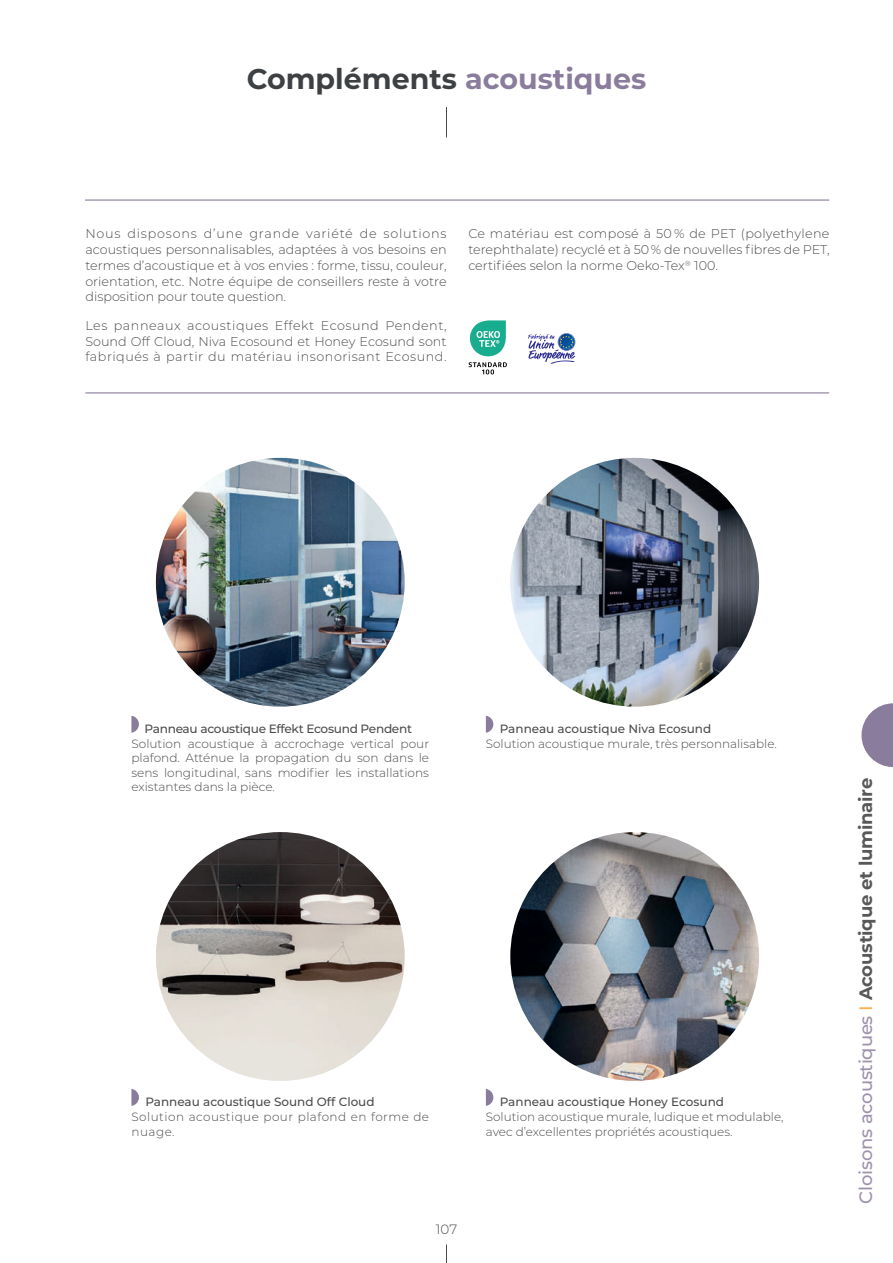
<style>
.page{position:relative;width:893px;height:1263px;background:#fff}
.page>*{position:absolute;margin:0;border:0;box-sizing:border-box;transform-origin:0 0}
.t1{font:700 28.5px "Montserrat";color:#3e4143}
.t2{font:700 18px "Montserrat";letter-spacing:-.01em;color:#57585a}
.t3{font:300 13.5px "Montserrat";color:#4b4c4d}
.t4{font:300 12.75px/15.8px "Montserrat";color:#4b4c4d;text-align:justify}
.t5{font:300 12px/14.2px "Montserrat";color:#4b4c4d;text-align:justify}
.t6{font:500 12px "Montserrat";color:#4b4c4d}
.t7{font:300 12px/14.2px "Montserrat";letter-spacing:.04em;color:#4b4c4d}
.t8{font:500 12px "Montserrat";letter-spacing:-.025em;color:#4b4c4d}
.s1{color:#8a7c9c}
.s2{font-weight:500;color:#9e91ac}
.s3{font-weight:500;color:#faae4b}
</style>
<div class="page">
<svg style="left:861px;top:703px;width:32px;height:64px"></svg>
<svg style="left:446px;top:1244px;width:1px;height:19px"></svg>
<img style="left:156px;top:458px;width:249px;height:249px;border-radius:124px">
<img style="left:156px;top:832px;width:249px;height:249px;border-radius:124px">
<img style="left:510px;top:458px;width:249px;height:249px;border-radius:124px">
<img style="left:510px;top:832px;width:249px;height:249px;border-radius:124px">
<svg style="left:131px;top:716px;width:8px;height:17px"></svg>
<svg style="left:131px;top:1089px;width:8px;height:17px"></svg>
<svg style="left:486px;top:716px;width:7px;height:17px"></svg>
<svg style="left:486px;top:1089px;width:7px;height:17px"></svg>
<hr style="left:85px;top:199px;width:744px;height:2px;background:#8a7c9c">
<hr style="left:85px;top:392px;width:744px;height:1px;background:#8a7c9c">
<svg style="left:528px;top:333px;width:47px;height:31px"></svg>
<hr style="left:446px;top:107px;width:1px;height:30px;background:#4b4c4d">
<svg style="left:469px;top:320px;width:37px;height:36px"></svg>
<svg style="left:469px;top:362px;width:38px;height:12px"></svg>
<h1 class="t1" style="left:247px;top:59px;width:401px">Compléments <span class="s1">acoustiques</span></h1>
<p class="t4" style="left:85px;top:226px;width:363px">Nous disposons d’une grande variété de solutions acoustiques personnalisables, adaptées à vos besoins en termes d’acoustique et à vos envies : forme, tissu, couleur, orientation, etc. Notre équipe de conseillers reste à votre disposition pour toute question.</p>
<p class="t4" style="left:85px;top:317px;width:363px">Les panneaux acoustiques Effekt Ecosund Pendent, Sound Off Cloud, Niva Ecosound et Honey Ecosund sont fabriqués à partir du matériau insonorisant Ecosund.</p>
<p class="t4" style="left:468px;top:225px;width:363px">Ce matériau est composé à 50 % de PET (polyethylene terephthalate) recyclé et à 50 % de nouvelles fibres de PET, certifiées selon la norme Oeko-Tex<sup>®</sup> 100.</p>
<p class="t8" style="left:145px;top:720px;width:269px">Panneau acoustique Effekt Ecosund Pendent</p>
<p class="t5" style="left:131px;top:736px;width:299px">Solution acoustique à accrochage vertical pour plafond. Atténue la propagation du son dans le sens longitudinal, sans modifier les installations existantes dans la pièce.</p>
<p class="t6" style="left:500px;top:720px;width:213px">Panneau acoustique Niva Ecosund</p>
<p class="t5" style="left:486px;top:736px;width:293px">Solution acoustique murale, très personnalisable.</p>
<p class="t6" style="left:145px;top:1093px;width:231px">Panneau acoustique Sound Off Cloud</p>
<p class="t7" style="left:131px;top:1109px;width:299px">Solution acoustique pour plafond en forme de nuage.</p>
<p class="t6" style="left:500px;top:1093px;width:226px">Panneau acoustique Honey Ecosund</p>
<p class="t5" style="left:486px;top:1109px;width:299px">Solution acoustique murale, ludique et modulable, avec d’excellentes propriétés acoustiques.</p>
<p class="t3" style="left:436px;top:1219px;width:23px">107</p>
<h2 class="t2" style="left:853px;top:1204px;width:427px;rotate:-90deg"><span class="s2">Cloisons acoustiques</span> <span class="s3">I</span> Acoustique et luminaire</h2>
</div>
